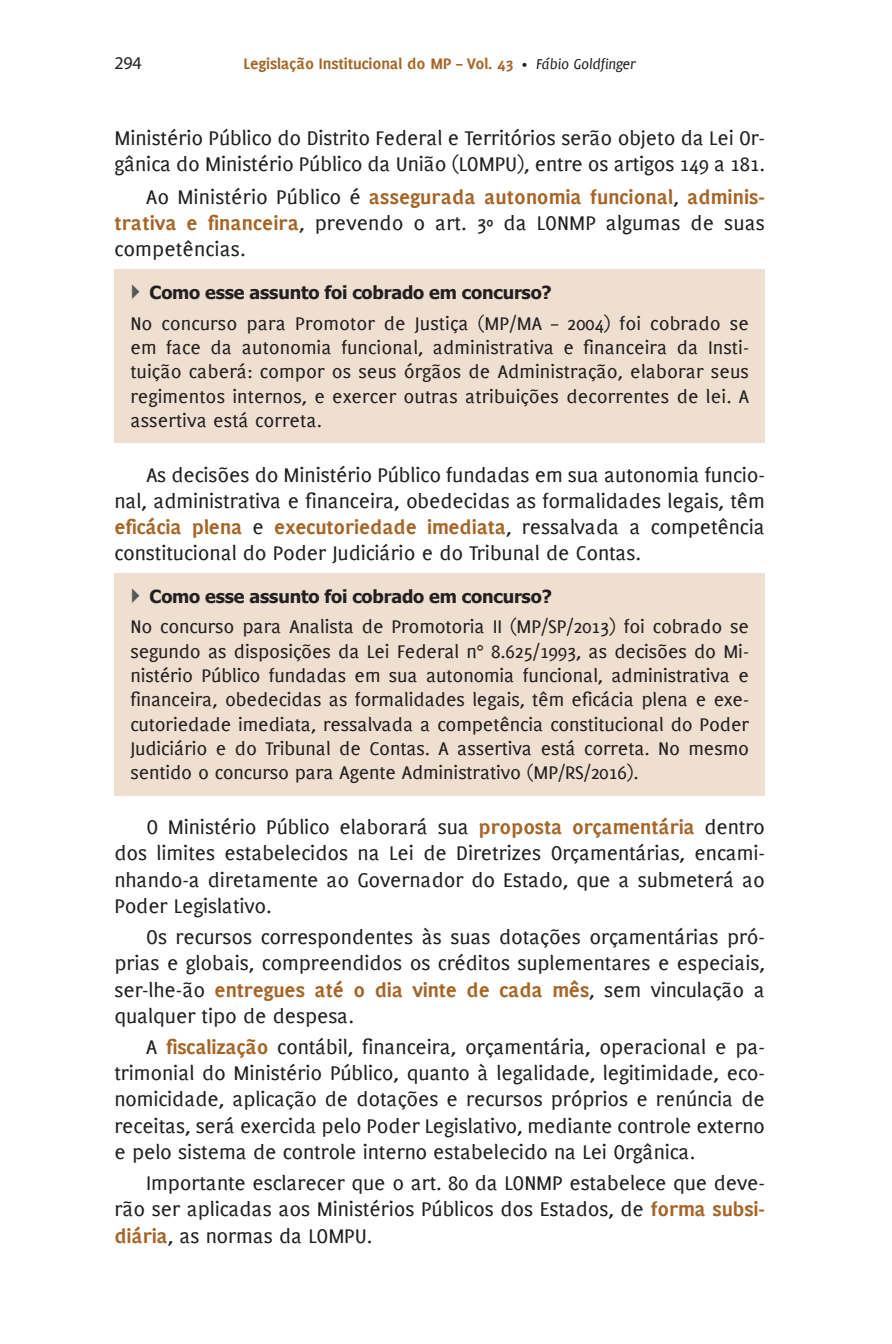
<style>
.page{position:relative;width:892px;height:1344px;background:#fff}
.page>*{position:absolute;margin:0;border:0;box-sizing:border-box;transform-origin:0 0}
.t1{font:21.82px/26.1px "PF Muse";letter-spacing:-.01em;color:#231f20;text-align:justify}
.t2{font:20.25px/24.3px "PF Muse";letter-spacing:-.01em;color:#231f20;text-align:justify}
.t3{font:700 18px "Tahoma";letter-spacing:-.01em;color:#231f20}
.t4{font:18px "Myriad Pro";color:#231f20}
.t5{font:700 16.88px "PF Muse";letter-spacing:-.01em;color:#a66527}
.s1{font-weight:400;font-size:13.5px;color:#231f20}
.s2{font-weight:400;font-style:italic;font-size:15.75px;color:#231f20}
.s3{font-weight:700;color:#a66527}
</style>
<div class="page">
<div style="left:114px;top:269px;width:651px;height:174px;background:#eedfd0"></div>
<div style="left:114px;top:573px;width:651px;height:222px;background:#eedfd0"></div>
<p class="t4" style="left:114px;top:51px;width:29px">294</p>
<p class="t5" style="left:244px;top:53px;width:393px">Legislação Institucional do MP – Vol. 43 <span class="s1">•</span> <span class="s2">Fábio Goldfinger</span></p>
<p class="t1" style="left:114px;top:125px;width:652px">Ministério Público do Distrito Federal e Territórios serão objeto da Lei Or&shy;gânica do Ministério Público da União (LOMPU), entre os artigos 149 a 181.</p>
<p class="t1" style="left:114px;top:183px;width:652px;text-indent:32px">Ao Ministério Público é <span class="s3">assegurada autonomia funcional</span>, <span class="s3">adminis&shy;trativa e financeira</span>, prevendo o art. 3º da LONMP algumas de suas competências.</p>
<p class="t3" style="left:149px;top:280px;width:404px">Como esse assunto foi cobrado em concurso?</p>
<p class="t2" style="left:130px;top:310px;width:620px">No concurso para Promotor de Justiça (MP/MA – 2004) foi cobrado se em face da autonomia funcional, administrativa e financeira da Insti&shy;tuição caberá: compor os seus órgãos de Administração, elaborar seus regimentos internos, e exercer outras atribuições decorrentes de lei. A assertiva está correta.</p>
<p class="t1" style="left:114px;top:461px;width:652px;text-indent:32px">As decisões do Ministério Público fundadas em sua autonomia funcio&shy;nal, administrativa e financeira, obedecidas as formalidades legais, têm <span class="s3">eficácia plena</span> e <span class="s3">executoriedade imediata</span>, ressalvada a competência constitucional do Poder Judiciário e do Tribunal de Contas.</p>
<p class="t3" style="left:149px;top:583px;width:404px">Como esse assunto foi cobrado em concurso?</p>
<p class="t2" style="left:130px;top:614px;width:620px">No concurso para Analista de Promotoria II (MP/SP/2013) foi cobrado se segundo as disposições da Lei Federal n° 8.625/1993, as decisões do Mi&shy;nistério Público fundadas em sua autonomia funcional, administrativa e financeira, obedecidas as formalidades legais, têm eficácia plena e exe&shy;cutoriedade imediata, ressalvada a competência constitucional do Poder Judiciário e do Tribunal de Contas. A assertiva está correta. No mesmo sentido o concurso para Agente Administrativo (MP/RS/2016).</p>
<p class="t1" style="left:114px;top:813px;width:652px;text-indent:32px">O Ministério Público elaborará sua <span class="s3">proposta orçamentária</span> dentro dos limites estabelecidos na Lei de Diretrizes Orçamentárias, encami&shy;nhando-a diretamente ao Governador do Estado, que a submeterá ao Poder Legislativo.</p>
<p class="t1" style="left:114px;top:923px;width:652px;text-indent:32px">Os recursos correspondentes às suas dotações orçamentárias pró&shy;prias e globais, compreendidos os créditos suplementares e especiais, ser-lhe-ão <span class="s3">entregues até o dia vinte de cada mês</span>, sem vinculação a qualquer tipo de despesa.</p>
<p class="t1" style="left:114px;top:1033px;width:652px;text-indent:32px">A <span class="s3">fiscalização</span> contábil, financeira, orçamentária, operacional e pa&shy;trimonial do Ministério Público, quanto à legalidade, legitimidade, eco&shy;nomicidade, aplicação de dotações e recursos próprios e renúncia de receitas, será exercida pelo Poder Legislativo, mediante controle externo e pelo sistema de controle interno estabelecido na Lei Orgânica.</p>
<p class="t1" style="left:114px;top:1169px;width:652px;text-indent:32px">Importante esclarecer que o art. 80 da LONMP estabelece que deve&shy;rão ser aplicadas aos Ministérios Públicos dos Estados, de <span class="s3">forma subsi&shy;diária</span>, as normas da LOMPU.</p>
</div>
